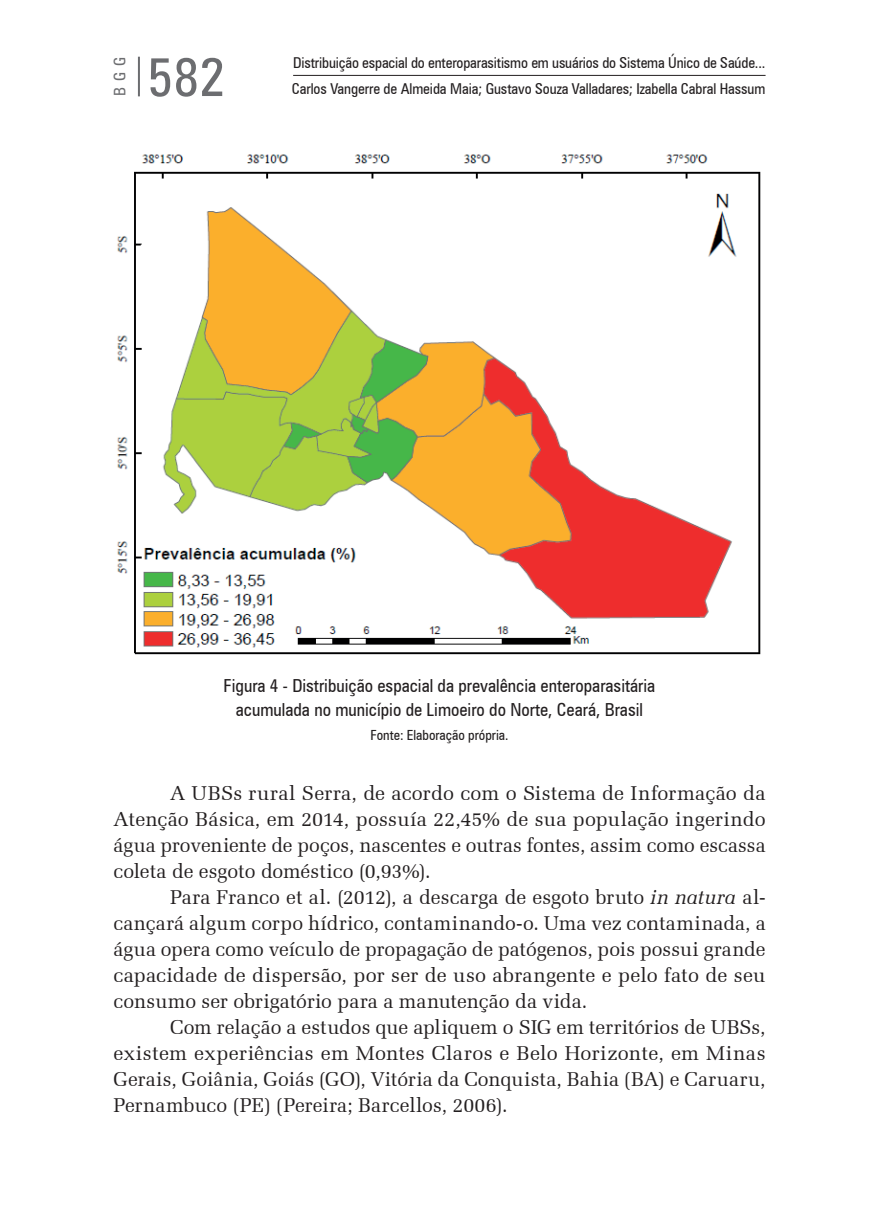
<style>
.page{position:relative;width:879px;height:1219px;background:#fff}
.page>*{position:absolute;margin:0;border:0;box-sizing:border-box;transform-origin:0 0}
.t1{font:condensed 54px "Zurich BT";color:#6c6d70}
.t2{font:20px/26px "Zapf Elliptical 711 BT";letter-spacing:.005em;color:#231f20;text-align:justify}
.t3{font:condensed 18px/24px "Zurich BT";color:#231f20;text-align:center}
.t4{font:condensed 16px "Zurich BT";color:#6c6d70}
.t5{font:condensed 15px/26px "Zurich BT";letter-spacing:-.01em;color:#231f20}
.t6{font:condensed 14px "Zurich BT";color:#231f20}
.s1{font-style:italic}
</style>
<div class="page">
<hr style="left:138px;top:57px;width:2px;height:39px;background:#6c6d70">
<hr style="left:293px;top:75px;width:472px;height:1px;background:#231f20">
<img style="left:117px;top:154px;width:644px;height:501px">
<p class="t4" style="left:110px;top:96px;width:41px;rotate:-90deg">BGG</p>
<h1 class="t1" style="left:147px;top:44px;width:79px">582</h1>
<p class="t5" style="left:292px;top:50px;width:475px">Distribuição e spacial do enteroparasitismo em usuários do Sistema Único de Saúde...<br>Carlos Vangerre de Almeida Maia; Gustavo Souza Valladares; Izabella Cabral Hassum</p>
<p class="t3" style="left:223px;top:673px;width:433px">Figura 4 - Distribuição espacial da prevalência enteroparasitária acumulada no município de Limoeiro do Norte, Ceará, Brasil</p>
<p class="t6" style="left:370px;top:726px;width:140px">Fonte: Elaboração própria.</p>
<p class="t2" style="left:113px;top:780px;width:654px;text-indent:57px">A UBSs rural Serra, de acordo com o Sistema de Informação da Atenção Básica, em 2014, possuía 22,45% de sua população ingerindo água proveniente de poços, nascentes e outras fontes, assim como escassa coleta de esgoto doméstico (0,93%).</p>
<p class="t2" style="left:113px;top:884px;width:654px;text-indent:57px">Para Franco et al. (2012), a descarga de esgoto bruto <span class="s1">in natura</span> al&shy;cançará algum corpo hídrico, contaminando-o. Uma vez contaminada, a água opera como veículo de propagação de patógenos, pois possui grande capacidade de dispersão, por ser de uso abrangente e pelo fato de seu consumo ser obrigatório para a manutenção da vida.</p>
<p class="t2" style="left:113px;top:1014px;width:654px;text-indent:57px">Com relação a estudos que apliquem o SIG em territórios de UBSs, existem experiências em Montes Claros e Belo Horizonte, em Minas Gerais, Goiânia, Goiás (GO), Vitória da Conquista, Bahia (BA) e Caruaru, Pernambuco (PE) (Pereira; Barcellos, 2006).</p>
</div>
